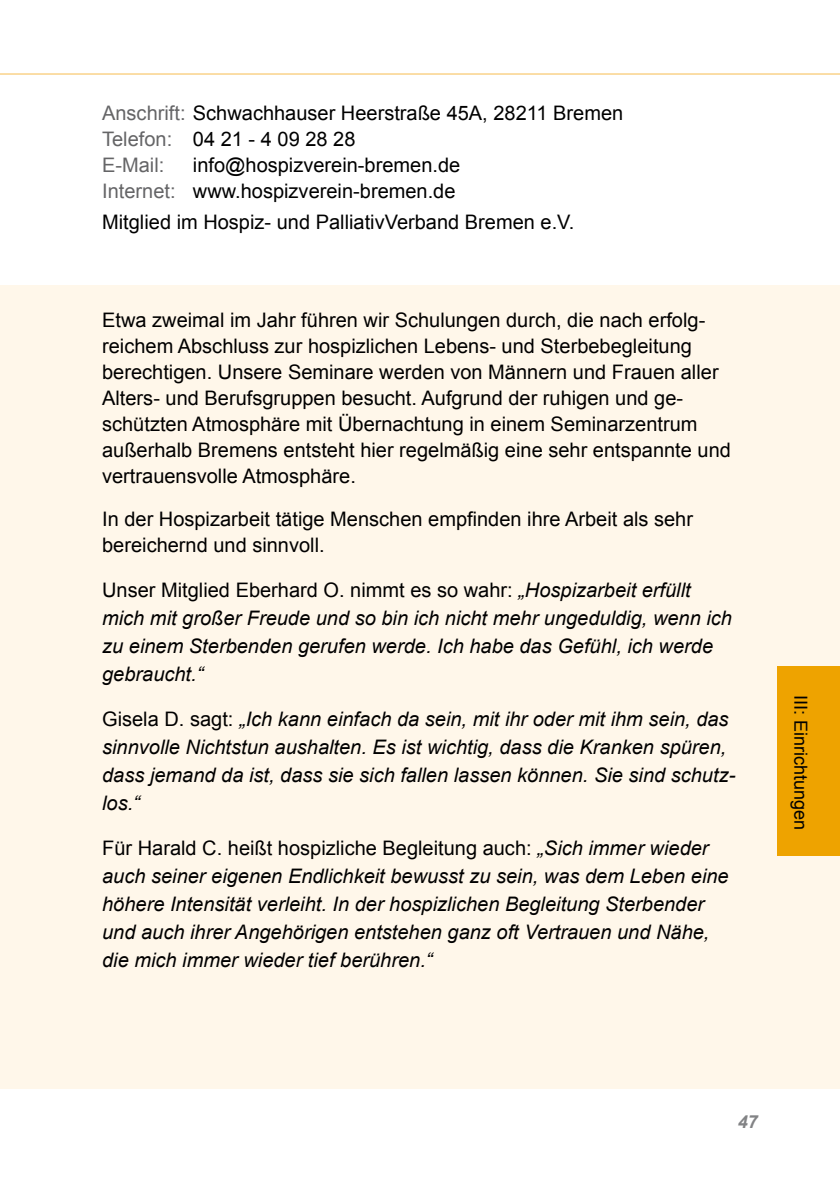
<style>
.page{position:relative;width:840px;height:1191px;background:#fff}
.page>*{position:absolute;margin:0;border:0;box-sizing:border-box;transform-origin:0 0}
.t1{font:italic 20px/28px "Arial";color:#000}
.t2{font:20px/26px "Arial";color:#000}
.t3{font:18px "Arial";color:#000}
.t4{font:italic 700 18px "Arial";color:#828385}
.s1{color:#656567}
.s2{font-style:normal}
</style>
<div class="page">
<div style="left:0;top:285px;width:839px;height:804px;background:#fff7ea"></div>
<hr style="left:0;top:73px;width:839px;height:1px;background:#f7bc4f">
<div style="left:777px;top:665px;width:62px;height:190px;background:#eea300"></div>
<p class="t2" style="left:102px;top:100px;width:522px"><span class="s1">Anschrift:</span> Schwachhauser Heerstraße 45A, 28211 Bremen<br><span class="s1">Telefon:</span> 04 21 - 4 09 28 28<br><span class="s1">E-Mail:</span></p>
<p class="t2" style="left:102px;top:152px;width:359px;text-align:right">info@hospizverein-bremen.de<br><span class="s1">Internet:</span> www.hospizverein-bremen.de</p>
<p class="t2" style="left:102px;top:210px;width:473px">Mitglied im Hospiz- und PalliativVerband Bremen e.V.</p>
<p class="t2" style="left:102px;top:307px;width:630px">Etwa zweimal im Jahr führen wir Schulungen durch, die nach erfolg&shy;reichem Abschluss zur hospizlichen Lebens- und Sterbebegleitung berechtigen. Unsere Seminare werden von Männern und Frauen aller Alters- und Berufsgruppen besucht. Aufgrund der ruhigen und ge&shy;schützten Atmosphäre mit Übernachtung in einem Seminarzentrum außerhalb Bremens entsteht hier regelmäßig eine sehr entspannte und vertrauensvolle Atmosphäre.</p>
<p class="t2" style="left:102px;top:506px;width:592px">In der Hospizarbeit tätige Menschen empfinden ihre Arbeit als sehr bereichernd und sinnvoll.</p>
<p class="t1" style="left:102px;top:576px;width:631px"><span class="s2">Unser Mitglied Eberhard O. nimmt es so wahr:</span> „Hospizarbeit erfüllt mich mit großer Freude und so bin ich nicht mehr ungeduldig, wenn ich zu einem Sterbenden gerufen werde. Ich habe das Gefühl, ich werde gebraucht.“</p>
<p class="t1" style="left:102px;top:705px;width:634px"><span class="s2">Gisela D. sagt:</span> „Ich kann einfach da sein, mit ihr oder mit ihm sein, das sinnvolle Nichtstun aushalten. Es ist wichtig, dass die Kranken spüren, dass jemand da ist, dass sie sich fallen lassen können. Sie sind schutz&shy;los.“</p>
<p class="t1" style="left:102px;top:834px;width:627px"><span class="s2">Für Harald C. heißt hospizliche Begleitung auch:</span> „Sich immer wieder auch seiner eigenen Endlichkeit bewusst zu sein, was dem Leben eine höhere Intensität verleiht. In der hospizlichen Begleitung Sterbender und auch ihrer Angehörigen entstehen ganz oft Vertrauen und Nähe, die mich immer wieder tief berühren.“</p>
<p class="t3" style="left:812px;top:695px;width:137px;rotate:90deg">III: Einrichtungen</p>
<p class="t4" style="left:737px;top:1109px;width:22px">47</p>
</div>
